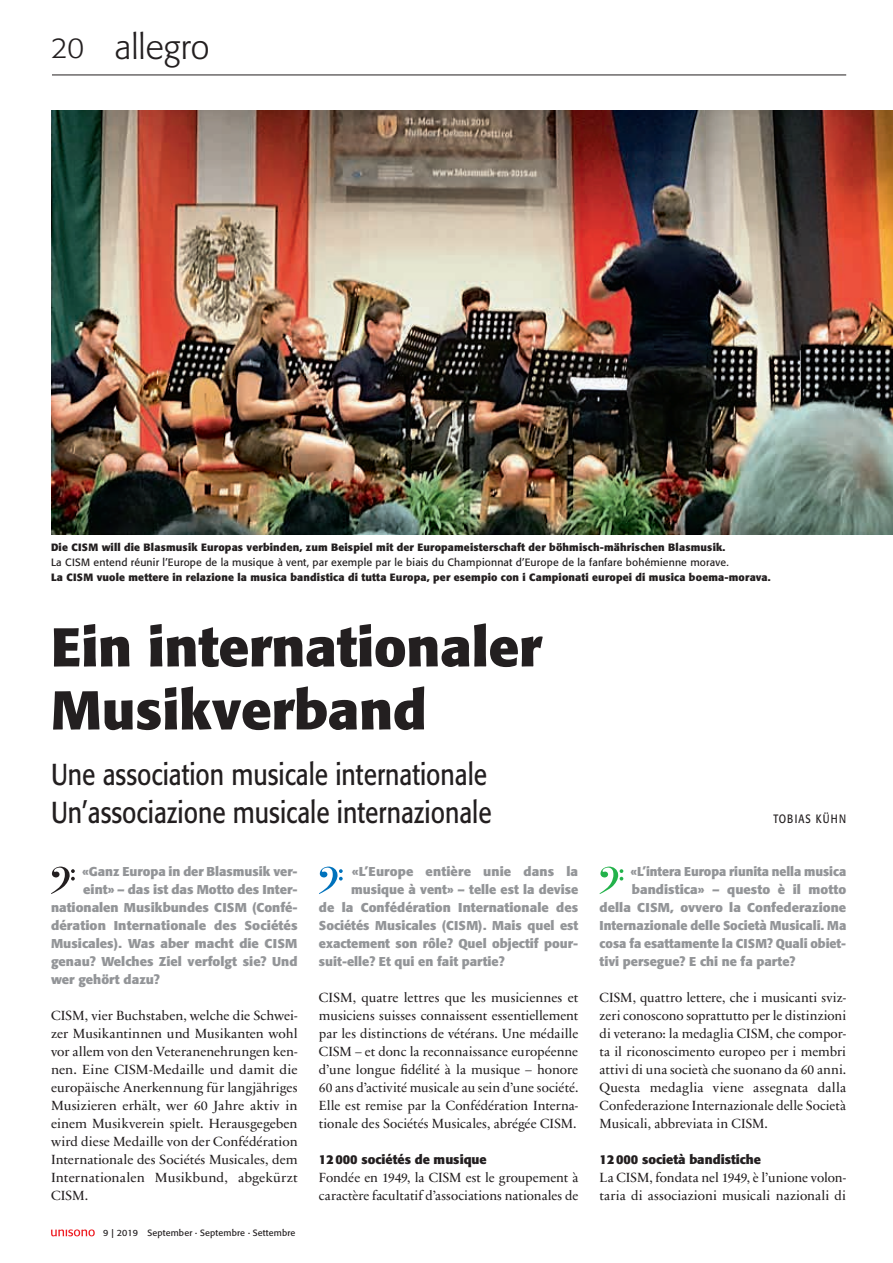
<style>
.page{position:relative;width:893px;height:1263px;background:#fff}
.page>*{position:absolute;margin:0;border:0;box-sizing:border-box;transform-origin:0 0}
.t1{font:700 54px/63px "Formata Pro";color:#231f20}
.t2{font:300 34.5px "Formata Pro";color:#231f20}
.t3{font:30px/37.5px "Formata Pro";color:#231f20;scale:.82 1}
.t4{font:13.5px/18px "Sabon Next LT Pro";color:#231f20;text-align:justify}
.t5{font:700 12.75px "Formata Pro";color:#939598}
.t6{font:700 12.75px "Formata Pro";color:#231f20}
.t7{font:700 12.75px "Formata Pro";color:#939598;scale:1.04 1}
.t8{font:12px "Formata Pro";letter-spacing:.115em;color:#231f20;scale:.82 1}
.t9{font:700 10.5px "Formata Pro";letter-spacing:.015em;color:#231f20}
.t10{font:10.5px "Formata Pro";letter-spacing:.015em;color:#231f20}
.t11{font:9px "Formata Pro";letter-spacing:.015em;color:#231f20}
.s1{font-size:28.5px}
</style>
<div class="page">
<hr style="left:52px;top:75px;width:794px;height:1px;background:#231f20">
<svg style="left:51px;top:1229px;width:44px;height:7px"></svg>
<svg style="left:600px;top:866px;width:23px;height:28px"></svg>
<svg style="left:319px;top:866px;width:24px;height:28px"></svg>
<svg style="left:51px;top:866px;width:24px;height:28px"></svg>
<img style="left:51px;top:111px;width:842px;height:423px">
<h2 class="t2" style="left:51px;top:26px;width:160px"><span class="s1">20</span> allegro</h2>
<p class="t9" style="left:51px;top:540px;width:676px">Die CISM will die Blasmusik Europas verbinden, zum Beispiel mit der Europameisterschaft der böhmisch-mährischen Blasmusik.</p>
<p class="t10" style="left:51px;top:555px;width:679px">La CISM entend réunir l’Europe de la musique à vent, par exemple par le biais du Championnat d’Europe de la fanfare bohémienne morave.</p>
<p class="t9" style="left:51px;top:570px;width:721px">La CISM vuole mettere in relazione la musica bandistica di tutta Europa, per esempio con i Campionati europei di musica boema-morava.</p>
<h1 class="t1" style="left:51px;top:616px;width:492px">Ein internationaler<br>Musikverband</h1>
<h3 class="t3" style="left:51px;top:756px;width:539px">Une association musicale internationale<br>Un’associazione musicale internazionale</h3>
<p class="t5" style="left:83px;top:863px;width:217px">«Ganz Europa in der Blasmusik ver-</p>
<p class="t5" style="left:83px;top:881px;width:216px">eint» – das ist das Motto des Inter-</p>
<p class="t5" style="left:51px;top:899px;width:248px">nationalen Musikbundes CISM (Confé-</p>
<p class="t7" style="left:51px;top:917px;width:239px">dération Internationale des Sociétés</p>
<p class="t5" style="left:51px;top:935px;width:248px">Musicales). Was aber macht die CISM</p>
<p class="t5" style="left:51px;top:953px;width:248px">genau? Welches Ziel verfolgt sie? Und</p>
<p class="t5" style="left:51px;top:971px;width:110px">wer gehört dazu?</p>
<p class="t4" style="left:51px;top:1006px;width:248px">CISM, vier Buchstaben, welche die Schwei&shy;zer Musikantinnen und Musikanten wohl vor allem von den Veteranenehrungen ken&shy;nen. Eine CISM-Medaille und damit die europäische Anerkennung für langjähriges Musizieren erhält, wer 60 Jahre aktiv in einem Musikverein spielt. Herausgegeben wird diese Medaille von der Confédération Internationale des Sociétés Musicales, dem Internationalen Musikbund, abgekürzt CISM.</p>
<p class="t11" style="left:103px;top:1227px;width:194px">9 | 2019 September · Septembre · Settembre</p>
<p class="t5" style="left:352px;top:863px;width:228px">«L’Europe entière unie dans la</p>
<p class="t5" style="left:351px;top:881px;width:229px">musique à vent» – telle est la devise</p>
<p class="t5" style="left:319px;top:899px;width:261px">de la Confédération Internationale des</p>
<p class="t5" style="left:319px;top:917px;width:261px">Sociétés Musicales (CISM). Mais quel est</p>
<p class="t5" style="left:319px;top:935px;width:261px">exactement son rôle? Quel objectif pour-</p>
<p class="t5" style="left:319px;top:953px;width:187px">suit-elle? Et qui en fait partie?</p>
<p class="t4" style="left:319px;top:988px;width:261px">CISM, quatre lettres que les musiciennes et musiciens suisses connaissent essentiellement par les distinctions de vétérans. Une médaille CISM – et donc la reconnaissance européenne d’une longue fidélité à la musique – honore 60 ans d’activité musicale au sein d’une société.<br>Elle est remise par la Confédération Interna&shy;tionale des Sociétés Musicales, abrégée CISM.</p>
<p class="t6" style="left:319px;top:1151px;width:169px">12000 sociétés de musique</p>
<p class="t4" style="left:319px;top:1168px;width:261px">Fondée en 1949, la CISM est le groupement à caractère facultatif d’associations nationales de</p>
<p class="t8" style="left:773px;top:810px;width:90px">TOBIAS KÜHN</p>
<p class="t5" style="left:631px;top:863px;width:217px">«L’intera Europa riunita nella musica</p>
<p class="t5" style="left:632px;top:881px;width:216px">bandistica» – questo è il motto</p>
<p class="t5" style="left:600px;top:899px;width:248px">della CISM, ovvero la Confederazione</p>
<p class="t5" style="left:600px;top:917px;width:248px">Internazionale delle Società Musicali. Ma</p>
<p class="t5" style="left:600px;top:935px;width:248px">cosa fa esattamente la CISM? Quali obiet-</p>
<p class="t5" style="left:600px;top:953px;width:197px">tivi persegue? E chi ne fa parte?</p>
<p class="t4" style="left:600px;top:988px;width:248px">CISM, quattro lettere, che i musicanti sviz&shy;zeri conoscono soprattutto per le distinzioni di veterano: la medaglia CISM, che compor&shy;ta il riconoscimento europeo per i membri attivi di una società che suonano da 60 anni.<br>Questa medaglia viene assegnata dalla Confederazione Internazionale delle Società Musicali, abbreviata in CISM.</p>
<p class="t6" style="left:600px;top:1151px;width:163px">12000 società bandistiche</p>
<p class="t4" style="left:600px;top:1168px;width:248px">La CISM, fondata nel 1949, è l’unione volon&shy;taria di associazioni musicali nazionali di</p>
</div>
